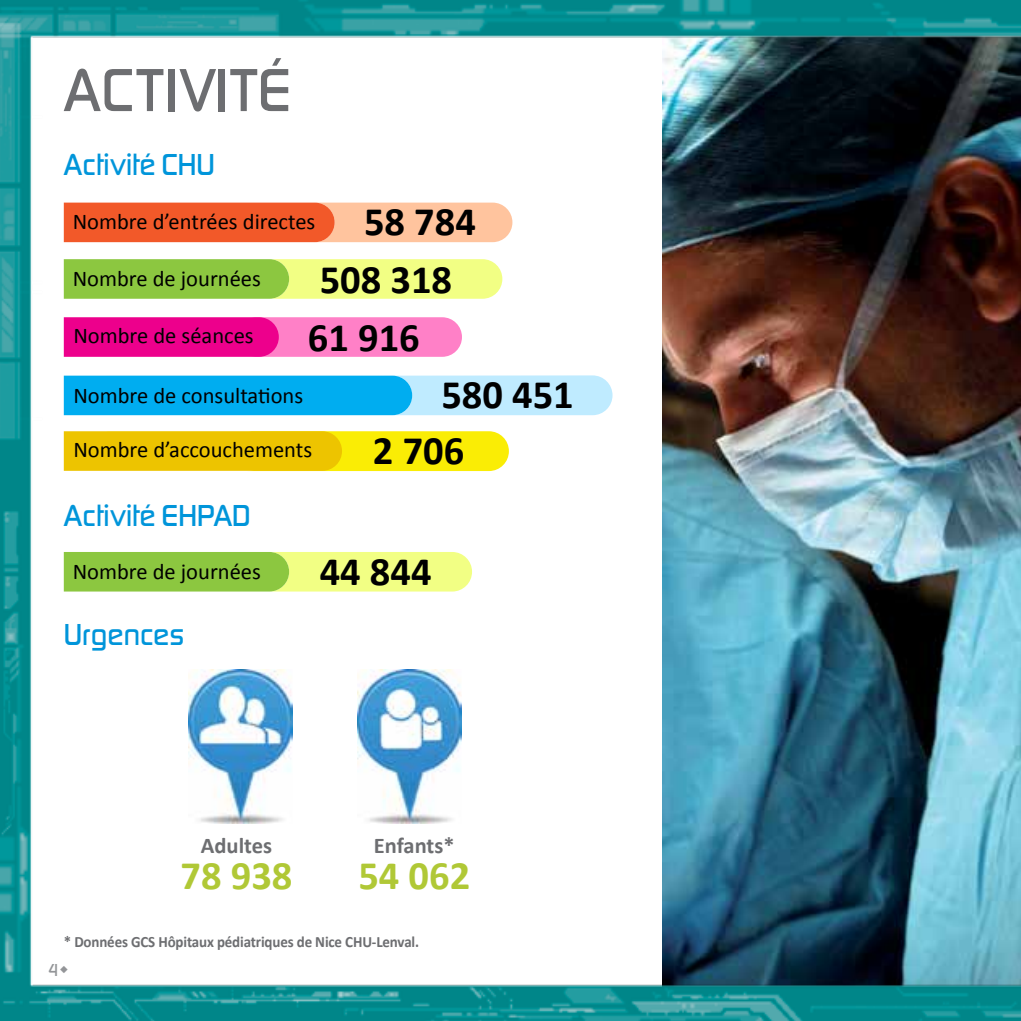
<style>
.page{position:relative;width:1021px;height:1021px;background:#fff}
.page>*{position:absolute;margin:0;border:0;box-sizing:border-box;transform-origin:0 0}
.t1{font:500 63px "Digital Sans EF";letter-spacing:.025em;color:#6d6e71}
.t2{font:700 40.5px "Calibri";color:#000}
.t3{font:700 40.5px "Calibri";color:#b0c836}
.t4{font:500 31.5px "Digital Sans EF";color:#0095da}
.t5{font:22.5px "Calibri";color:#000}
.t6{font:700 22.5px "Calibri";color:#6d6e71}
.t7{font:500 18px "Digital Sans EF";color:#939598}
.t8{font:700 15.75px "Calibri";letter-spacing:-.01em;color:#6d6e71;scale:.95 1}
.s1{font-weight:700;font-size:40.5px}
</style>
<div class="page">
<img style="left:0;top:0;width:1020px;height:1020px">
<svg style="left:60px;top:965px;width:8px;height:7px"></svg>
<h1 class="t1" style="left:64px;top:53px;width:229px">ACTIVITÉ</h1>
<h3 class="t4" style="left:64px;top:146px;width:153px">Activité CHU</h3>
<p class="t5" style="left:73px;top:207px;width:404px">Nombre d’entrées directes <span class="s1">58 784</span></p>
<p class="t5" style="left:73px;top:264px;width:190px">Nombre de journées</p>
<h2 class="t2" style="left:320px;top:253px;width:134px">508 318</h2>
<p class="t5" style="left:73px;top:321px;width:182px">Nombre de séances</p>
<h2 class="t2" style="left:308px;top:311px;width:113px">61 916</h2>
<p class="t5" style="left:73px;top:381px;width:231px">Nombre de consultations</p>
<h2 class="t2" style="left:441px;top:368px;width:134px">580 451</h2>
<p class="t5" style="left:73px;top:435px;width:240px">Nombre d’accouchements</p>
<h2 class="t2" style="left:373px;top:424px;width:93px">2 706</h2>
<h3 class="t4" style="left:64px;top:497px;width:188px">Activité EHPAD</h3>
<p class="t5" style="left:73px;top:557px;width:190px">Nombre de journées</p>
<h3 class="t4" style="left:64px;top:615px;width:122px">Urgences</h3>
<h2 class="t2" style="left:320px;top:546px;width:113px">44 844</h2>
<p class="t6" style="left:201px;top:831px;width:73px">Adultes</p>
<h2 class="t3" style="left:180px;top:850px;width:113px">78 938</h2>
<p class="t6" style="left:374px;top:831px;width:82px">Enfants*</p>
<h2 class="t3" style="left:358px;top:850px;width:113px">54 062</h2>
<p class="t8" style="left:64px;top:931px;width:375px">* Données GCS Hôpitaux pédiatriques de Nice CHU-Lenval.</p>
<p class="t7" style="left:48px;top:958px;width:12px">4</p>
</div>
